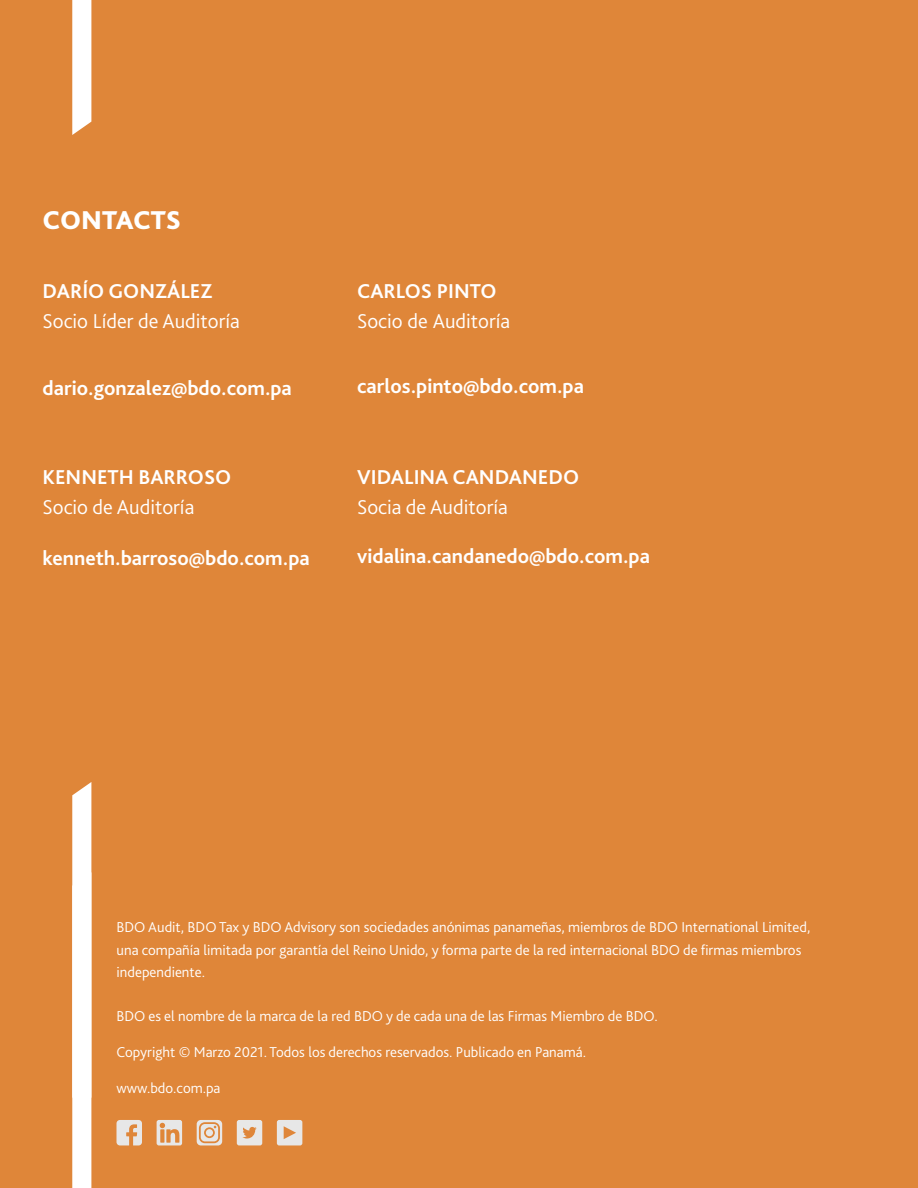
<style>
.page{position:relative;width:918px;height:1188px;background:#df8639}
.page>*{position:absolute;margin:0;border:0;box-sizing:border-box;transform-origin:0 0}
.t1{font:800 27px "Bliss Pro";color:#fff}
.t2{font:700 21px "Bliss Pro";color:#fff}
.t3{font:300 21px "Bliss Pro";color:#fff}
.t4{font:300 15px/22.2px "Bliss Pro";color:#fff}
</style>
<div class="page">
<svg style="left:72px;top:0;width:19px;height:135px;background:#fcf7f2"></svg>
<div style="left:72px;top:782px;width:19px;height:406px;background:#fff"></div>
<svg style="left:117px;top:1120px;width:25px;height:25px"></svg>
<svg style="left:157px;top:1120px;width:25px;height:25px"></svg>
<svg style="left:197px;top:1120px;width:25px;height:25px"></svg>
<svg style="left:237px;top:1120px;width:25px;height:25px"></svg>
<svg style="left:277px;top:1120px;width:25px;height:25px"></svg>
<h1 class="t1" style="left:43px;top:203px;width:140px">CONTACTS</h1>
<h2 class="t2" style="left:43px;top:278px;width:171px">DARÍO GONZÁLEZ</h2>
<h2 class="t3" style="left:43px;top:308px;width:199px">Socio Líder de Auditoría</h2>
<h2 class="t2" style="left:43px;top:375px;width:251px">dario.gonzalez@bdo.com.pa</h2>
<h2 class="t2" style="left:43px;top:464px;width:190px">KENNETH BARROSO</h2>
<h2 class="t3" style="left:43px;top:494px;width:153px">Socio de Auditoría</h2>
<h2 class="t2" style="left:43px;top:545px;width:269px">kenneth.barroso@bdo.com.pa</h2>
<h2 class="t2" style="left:357px;top:278px;width:141px">CARLOS PINTO</h2>
<h2 class="t3" style="left:357px;top:308px;width:155px">Socio de Auditoría</h2>
<h2 class="t2" style="left:357px;top:373px;width:228px">carlos.pinto@bdo.com.pa</h2>
<h2 class="t2" style="left:357px;top:464px;width:224px">VIDALINA CANDANEDO</h2>
<h2 class="t3" style="left:357px;top:494px;width:152px">Socia de Auditoría</h2>
<h2 class="t2" style="left:357px;top:543px;width:294px">vidalina.candanedo@bdo.com.pa</h2>
<p class="t4" style="left:117px;top:916px;width:695px">BDO Audit, BDO Tax y BDO Advisory son sociedades anónimas panameñas, miembros de BDO International Limited, una compañía limitada por garantía del Reino Unido, y forma parte de la red internacional BDO de firmas miembros independiente.</p>
<p class="t4" style="left:117px;top:1005px;width:543px">BDO es el nombre de la marca de la red BDO y de cada una de las Firmas Miembro de BDO.</p>
<p class="t4" style="left:117px;top:1041px;width:471px">Copyright © Marzo 2021. Todos los derechos reservados. Publicado en Panamá.</p>
<p class="t4" style="left:117px;top:1077px;width:106px">www.bdo.com.pa</p>
</div>
